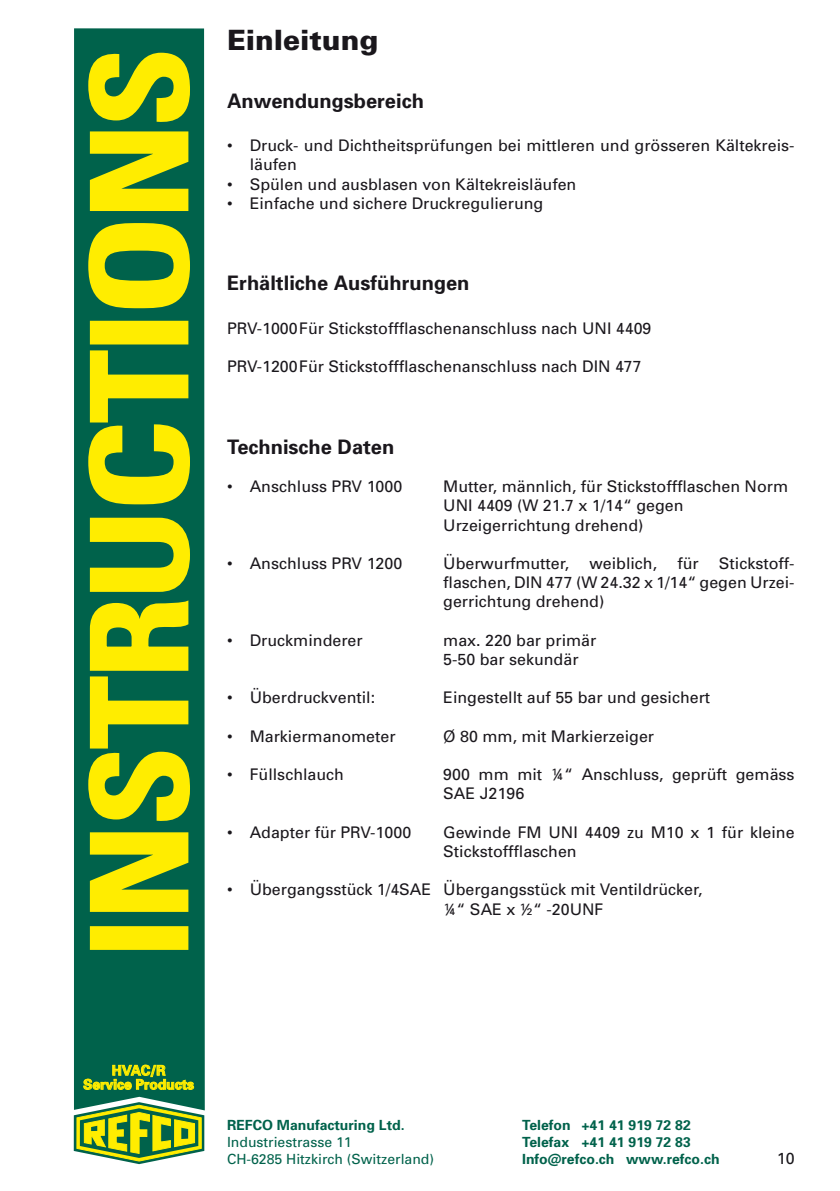
<style>
.page{position:relative;width:840px;height:1191px;background:#fff}
.page>*{position:absolute;margin:0;border:0;box-sizing:border-box;transform-origin:0 0}
.t1{font:900 28px "Univers";color:#1a171c}
.t2{font:700 20px "Univers";color:#1a171c}
.t3{font:16px/19.2px "Univers";color:#1a171c}
.t4{font:700 14px "Univers";color:#00624b}
.t5{font:14px "Univers";color:#00624b}
.t6{font:700 13.8px/14px "Univers";color:#ffed00;text-align:center}
</style>
<div class="page">
<svg style="left:74px;top:1110px;width:130px;height:54px;background:#99b741"></svg>
<div style="left:74px;top:28px;width:131px;height:1082px;background:#00624b"></div>
<div style="left:91px;top:927px;width:96px;height:22px;background:#ffed00"></div>
<div style="left:90px;top:926px;width:98px;height:24px;border:2px solid #ffed00"></div>
<svg style="left:89px;top:831px;width:100px;height:82px;background:#bdc913"></svg>
<svg style="left:87px;top:517px;width:104px;height:304px;background:#90b020"></svg>
<svg style="left:87px;top:349px;width:104px;height:156px;background:#7ea625"></svg>
<div style="left:91px;top:322px;width:96px;height:21px;background:#ffed00"></div>
<div style="left:90px;top:321px;width:98px;height:23px;border:2px solid #ffed00"></div>
<svg style="left:87px;top:222px;width:104px;height:87px;background:#a2ba1b"></svg>
<svg style="left:89px;top:130px;width:100px;height:82px;background:#bdc913"></svg>
<svg style="left:87px;top:52px;width:104px;height:71px;background:#9cb71c"></svg>
<svg style="left:83px;top:1063px;width:111px;height:27px;background:#458736"></svg>
<h1 class="t1" style="left:227px;top:23px;width:152px">Einleitung</h1>
<p class="t2" style="left:227px;top:88px;width:198px">Anwendungsbereich</p>
<p class="t3" style="left:249px;top:136px;width:546px;text-indent:-23px">• Druck- und Dichtheitsprüfungen bei mittleren und grösseren Kältekreis&shy;läufen</p>
<p class="t3" style="left:227px;top:174px;width:350px">• Spülen und ausblasen von Kältekreisläufen</p>
<p class="t3" style="left:227px;top:193px;width:318px">• Einfache und sichere Druckregulierung</p>
<p class="t2" style="left:227px;top:270px;width:244px">Erhältliche Ausführungen</p>
<p class="t3" style="left:227px;top:318px;width:426px">PRV-1000Für Stickstoffflaschenanschluss nach UNI 4409</p>
<p class="t3" style="left:227px;top:356px;width:416px">PRV-1200Für Stickstoffflaschenanschluss nach DIN 477</p>
<p class="t2" style="left:227px;top:434px;width:169px">Technische Daten</p>
<p class="t3" style="left:227px;top:476px;width:177px">• Anschluss PRV 1000</p>
<p class="t3" style="left:443px;top:476px;width:346px">Mutter, männlich, für Stickstoffflaschen Norm<br>UNI 4409 (W 21.7 x 1/14“ gegen<br>Urzeigerrichtung drehend)</p>
<p class="t3" style="left:227px;top:553px;width:177px">• Anschluss PRV 1200</p>
<p class="t3" style="left:443px;top:553px;width:127px">Überwurfmutter,</p>
<p class="t3" style="left:589px;top:553px;width:69px">weiblich,</p>
<p class="t3" style="left:677px;top:553px;width:23px">für</p>
<p class="t3" style="left:443px;top:553px;width:352px;text-align:justify;text-indent:275px">Stickstoff&shy;flaschen, DIN 477 (W 24.32 x 1/14“ gegen Urzei&shy;gerrichtung drehend)</p>
<p class="t3" style="left:227px;top:630px;width:137px">• Druckminderer</p>
<p class="t3" style="left:443px;top:630px;width:154px">max. 220 bar primär<br>5-50 bar sekundär</p>
<p class="t3" style="left:227px;top:688px;width:150px">• Überdruckventil:</p>
<p class="t3" style="left:443px;top:688px;width:268px">Eingestellt auf 55 bar und gesichert</p>
<p class="t3" style="left:227px;top:726px;width:170px">• Markiermanometer</p>
<p class="t3" style="left:443px;top:726px;width:212px">Ø 80 mm, mit Markierzeiger</p>
<p class="t3" style="left:227px;top:764px;width:118px">• Füllschlauch</p>
<p class="t3" style="left:443px;top:764px;width:352px">900 mm mit ¼“ Anschluss, geprüft gemäss<br>SAE J2196</p>
<p class="t3" style="left:227px;top:822px;width:186px">• Adapter für PRV-1000</p>
<p class="t3" style="left:443px;top:822px;width:352px">Gewinde FM UNI 4409 zu M10 x 1 für kleine<br>Stickstoffflaschen</p>
<p class="t3" style="left:443px;top:880px;width:261px;text-indent:-216px">• Übergangsstück 1/4SAE Übergangsstück mit Ventildrücker, ¼“ SAE x ½“ -20UNF</p>
<p class="t6" style="left:83px;top:1063px;width:112px">HVAC/R<br>Service Products</p>
<p class="t4" style="left:227px;top:1116px;width:179px">REFCO Manufacturing Ltd.</p>
<p class="t4" style="left:522px;top:1116px;width:170px">Telefon +41 41 919 72 82</p>
<p class="t5" style="left:227px;top:1133px;width:126px">Industriestrasse 11</p>
<p class="t4" style="left:522px;top:1133px;width:170px">Telefax +41 41 919 72 83</p>
<p class="t5" style="left:227px;top:1150px;width:208px">CH-6285 Hitzkirch (Switzerland)</p>
<p class="t4" style="left:522px;top:1149px;width:199px">Info@refco.ch www.refco.ch</p>
<p class="t3" style="left:776px;top:1148px;width:19px">10</p>
</div>
